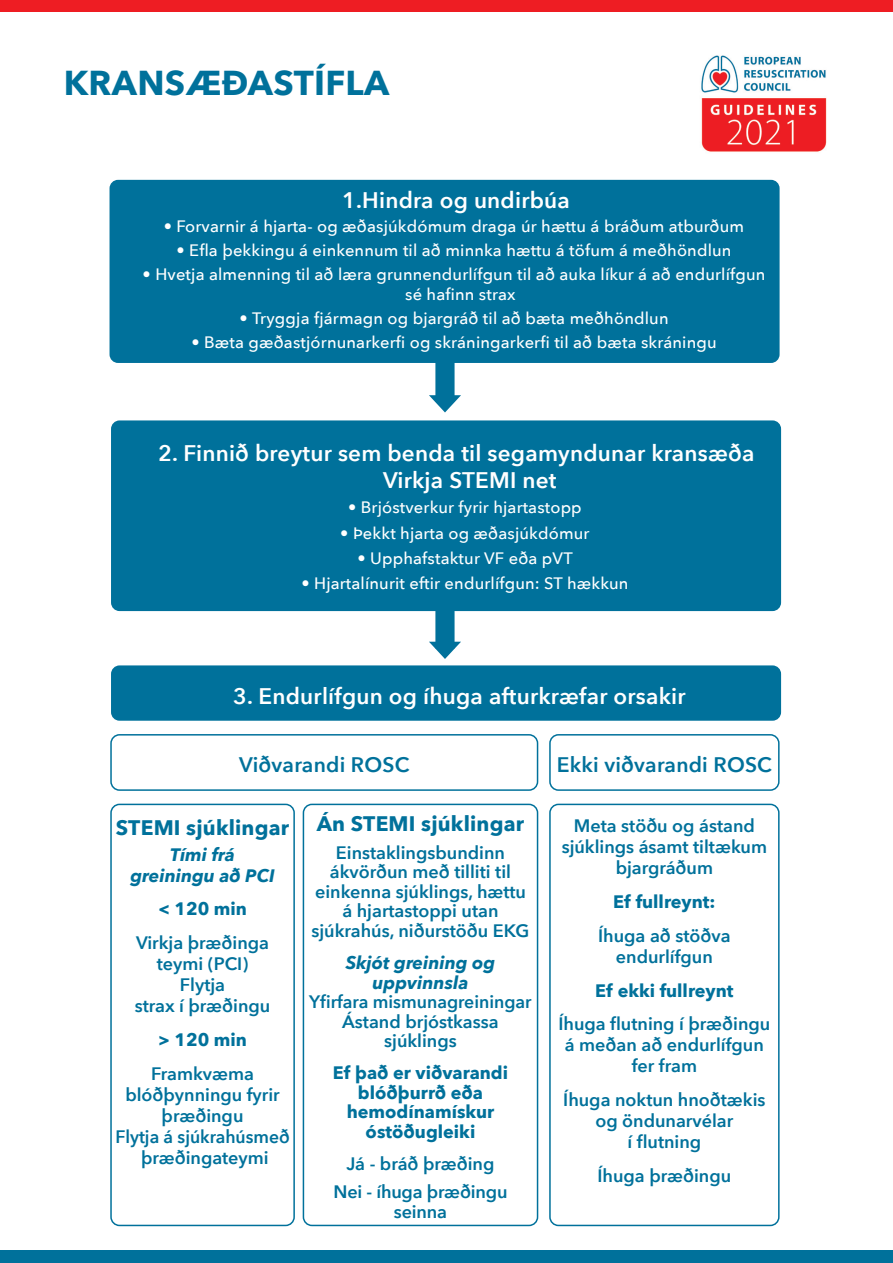
<style>
.page{position:relative;width:893px;height:1263px;background:#fff}
.page>*{position:absolute;margin:0;border:0;box-sizing:border-box;transform-origin:0 0}
.t1{font:700 34.5px "Avenir Next";letter-spacing:.01em;color:#00719b}
.t2{font:600 22.5px/27px "Avenir Next";letter-spacing:.01em;color:#fff}
.t3{font:600 21px "Avenir Next";letter-spacing:.01em;color:#00719b}
.t4{font:700 21px "Avenir Next";letter-spacing:.01em;color:#00719b}
.t5{font:600 18px/21px "Avenir Next";color:#00719b;text-align:center}
.t6{font:700 18px/19.5px "Avenir Next";color:#00719b;text-align:center}
.t7{font:italic 700 18px/21px "Avenir Next";color:#00719b;text-align:center}
.t8{font:500 16.5px/19.8px "Avenir Next";letter-spacing:.01em;color:#fff}
.s1{font-weight:700;font-style:italic}
</style>
<div class="page">
<img style="left:701px;top:55px;width:126px;height:97px">
<div style="left:435px;top:316px;width:20px;height:86px;background:#00719b"></div>
<svg style="left:429px;top:395px;width:32px;height:17px"></svg>
<div style="left:435px;top:563px;width:20px;height:85px;background:#00719b"></div>
<svg style="left:429px;top:642px;width:32px;height:17px"></svg>
<div style="left:0;top:0;width:893px;height:11px;background:#ee1d23"></div>
<div style="left:0;top:1250px;width:893px;height:13px;background:#00719b"></div>
<div style="left:110px;top:180px;width:670px;height:183px;background:#00719b;border-radius:9px"></div>
<div style="left:111px;top:420px;width:670px;height:191px;background:#00719b;border-radius:9px"></div>
<div style="left:111px;top:665px;width:670px;height:56px;background:#00719b;border-radius:9px"></div>
<div style="left:110px;top:734px;width:428px;height:57px;border:2px solid #00719b;border-radius:9px"></div>
<div style="left:110px;top:804px;width:185px;height:422px;border:2px solid #00719b;border-radius:9px"></div>
<div style="left:303px;top:804px;width:235px;height:422px;border:2px solid #00719b;border-radius:9px"></div>
<div style="left:549px;top:734px;width:231px;height:57px;border:2px solid #00719b;border-radius:9px"></div>
<div style="left:549px;top:804px;width:231px;height:422px;border:2px solid #00719b;border-radius:9px"></div>
<p class="t1" style="left:64px;top:53px;width:327px">KRANSÆÐASTÍFLA</p>
<p class="t2" style="left:342px;top:186px;width:229px">1.Hindra og undirbúa</p>
<p class="t8" style="left:164px;top:216px;width:582px">• Forvarnir á hjarta- og æðasjúkdómum draga úr hættu á bráðum atburðum</p>
<p class="t8" style="left:176px;top:240px;width:556px">• Efla þekkingu á einkennum til að minnka hættu á töfum á meðhöndlun</p>
<p class="t8" style="left:405px;top:264px;width:362px;text-indent:-263px">• Hvetja almenning til að læra grunnendurlífgun til að auka líkur á að endurlífgun sé hafinn strax</p>
<p class="t8" style="left:239px;top:308px;width:431px">• Tryggja fjármagn og bjargráð til að bæta meðhöndlun</p>
<p class="t8" style="left:191px;top:332px;width:527px">• Bæta gæðastjórnunarkerfi og skráningarkerfi til að bæta skráningu</p>
<p class="t2" style="left:383px;top:439px;width:373px;text-indent:-225px">2. Finnið breytur sem benda til segamyndunar kransæða<br>Virkja STEMI net</p>
<p class="t8" style="left:348px;top:497px;width:235px">• Brjóstverkur fyrir hjartastopp</p>
<p class="t8" style="left:340px;top:522px;width:251px">• Þekkt hjarta og æðasjúkdómur</p>
<p class="t8" style="left:357px;top:548px;width:217px">• Upphafstaktur VF eða pVT</p>
<p class="t8" style="left:301px;top:573px;width:328px">• Hjartalínurit eftir endurlífgun: ST hækkun</p>
<p class="t2" style="left:233px;top:682px;width:454px">3. Endurlífgun og íhuga afturkræfar orsakir</p>
<p class="t3" style="left:239px;top:747px;width:172px">Viðvarandi ROSC</p>
<p class="t4" style="left:116px;top:810px;width:175px">STEMI sjúklingar</p>
<p class="t7" style="left:130px;top:843px;width:146px">Tími frá greiningu að PCI</p>
<p class="t6" style="left:158px;top:899px;width:90px">&lt; 120 min</p>
<p class="t5" style="left:135px;top:932px;width:137px">Virkja þræðinga teymi (PCI)<br>Flytja<br>strax í þræðingu</p>
<p class="t6" style="left:158px;top:1030px;width:90px">&gt; 120 min</p>
<p class="t5" style="left:115px;top:1062px;width:176px">Framkvæma blóðþynningu fyrir þræðingu<br>Flytja á sjúkrahúsmeð þræðingateymi</p>
<p class="t4" style="left:317px;top:805px;width:209px">Án STEMI sjúklingar</p>
<p class="t5" style="left:311px;top:842px;width:219px;line-height:19.5px">Einstaklingsbundinn ákvörðun með tilliti til einkenna sjúklings, hættu á hjartastoppi utan sjúkrahús, niðurstöðu EKG</p>
<p class="t5" style="left:309px;top:953px;width:224px;line-height:19.5px"><span class="s1">Skjót greining og uppvinnsla<br></span>Yfirfara mismunagreiningar<br>Ástand brjóstkassa sjúklings</p>
<p class="t6" style="left:333px;top:1063px;width:177px">Ef það er viðvarandi blóðþurrð eða hemodínamískur óstöðugleiki</p>
<p class="t5" style="left:346px;top:1153px;width:150px">Já - bráð þræðing</p>
<p class="t5" style="left:333px;top:1181px;width:175px;line-height:19.5px">Nei - íhuga þræðingu seinna</p>
<p class="t3" style="left:557px;top:747px;width:217px">Ekki viðvarandi ROSC</p>
<p class="t5" style="left:562px;top:815px;width:207px">Meta stöðu og ástand sjúklings ásamt tiltækum bjargráðum</p>
<p class="t6" style="left:613px;top:892px;width:104px">Ef fullreynt:</p>
<p class="t5" style="left:598px;top:925px;width:134px">Íhuga að stöðva endurlífgun</p>
<p class="t6" style="left:595px;top:980px;width:140px">Ef ekki fullreynt</p>
<p class="t5" style="left:558px;top:1013px;width:213px">Íhuga flutning í þræðingu á meðan að endurlífgun fer fram</p>
<p class="t5" style="left:563px;top:1089px;width:204px">Íhuga noktun hnoðtækis og öndunarvélar<br>í flutning</p>
<p class="t5" style="left:597px;top:1165px;width:135px">Íhuga þræðingu</p>
</div>
